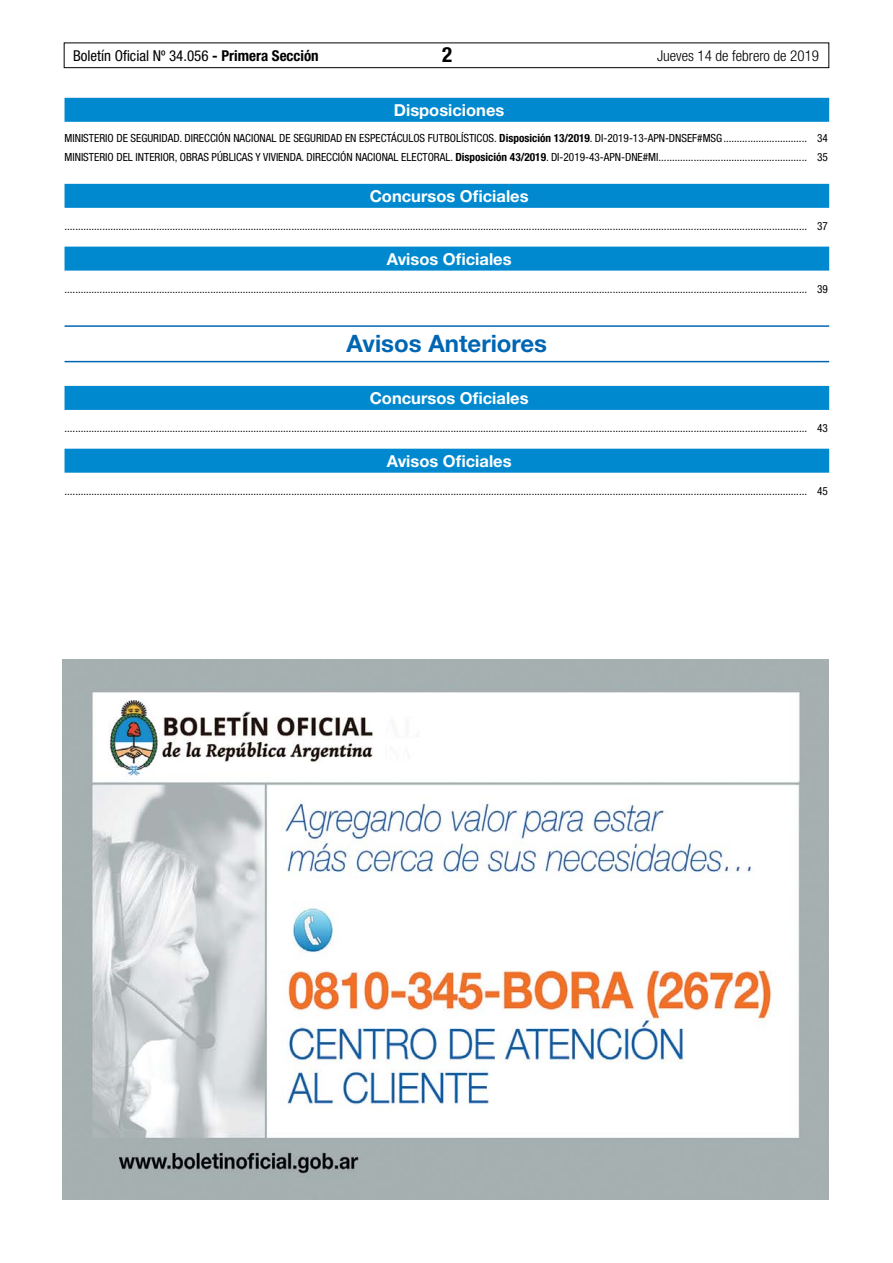
<style>
.page{position:relative;width:893px;height:1263px;background:#fff}
.page>*{position:absolute;margin:0;border:0;box-sizing:border-box;transform-origin:0 0}
.t1{font:700 24px "Helvetica Neue LT Std";color:#0066b3}
.t2{font:700 condensed 21px "Helvetica Neue LT Std";color:#000}
.t3{font:700 16.5px "Helvetica Neue LT Std";color:#fff}
.t4{font:condensed 15px "Helvetica Neue LT Std";color:#000}
.t5{font:300 condensed 15px "Helvetica Neue LT Std";color:#000}
.t6{font:condensed 11.25px/19.2px "Helvetica Neue LT Std";color:#000}
.s1{font-weight:700}
</style>
<div class="page">
<div style="left:64px;top:43px;width:765px;height:25px;border:1px solid #000"></div>
<div style="left:65px;top:98px;width:764px;height:24px;background:#0089cf"></div>
<div style="left:65px;top:184px;width:764px;height:24px;background:#0089cf"></div>
<div style="left:65px;top:247px;width:764px;height:24px;background:#0089cf"></div>
<hr style="left:65px;top:325px;width:764px;height:2px;background:#0066b3">
<hr style="left:65px;top:361px;width:764px;height:1px;background:#0066b3">
<div style="left:65px;top:386px;width:764px;height:24px;background:#0089cf"></div>
<div style="left:65px;top:449px;width:764px;height:24px;background:#0089cf"></div>
<img style="left:63px;top:659px;width:765px;height:540px">
<h3 class="t4" style="left:73px;top:47px;width:247px">Boletín Oficial Nº 34.056 <span class="s1">- Primera Sección</span></h3>
<h2 class="t2" style="left:442px;top:42px;width:12px">2</h2>
<h3 class="t5" style="left:657px;top:47px;width:164px">Jueves 14 de febrero de 2019</h3>
<h3 class="t3" style="left:394px;top:100px;width:112px">Disposiciones</h3>
<p class="t6" style="left:65px;top:128px;width:765px">MINISTERIO DE SEGURIDAD. DIRECCIÓN NACIONAL DE SEGURIDAD EN ESPECTÁCULOS FUTBOLÍSTICOS. <span class="s1">Disposición 13/2019</span>. DI-2019-13-APN-DNSEF#MSG............................... 34<br>MINISTERIO DEL INTERIOR, OBRAS PÚBLICAS Y VIVIENDA. DIRECCIÓN NACIONAL ELECTORAL. <span class="s1">Disposición 43/2019</span>. DI-2019-43-APN-DNE#MI....................................................... 35</p>
<h3 class="t3" style="left:370px;top:186px;width:160px">Concursos Oficiales</h3>
<p class="t6" style="left:65px;top:216px;width:765px">................................................................................................................................................................................................................................................................................... 37</p>
<h3 class="t3" style="left:387px;top:249px;width:126px">Avisos Oficiales</h3>
<p class="t6" style="left:65px;top:279px;width:765px">................................................................................................................................................................................................................................................................................... 39</p>
<h1 class="t1" style="left:347px;top:329px;width:202px">Avisos Anteriores</h1>
<h3 class="t3" style="left:370px;top:388px;width:160px">Concursos Oficiales</h3>
<p class="t6" style="left:65px;top:418px;width:765px">................................................................................................................................................................................................................................................................................... 43</p>
<h3 class="t3" style="left:387px;top:451px;width:126px">Avisos Oficiales</h3>
<p class="t6" style="left:65px;top:481px;width:765px">................................................................................................................................................................................................................................................................................... 45</p>
</div>
